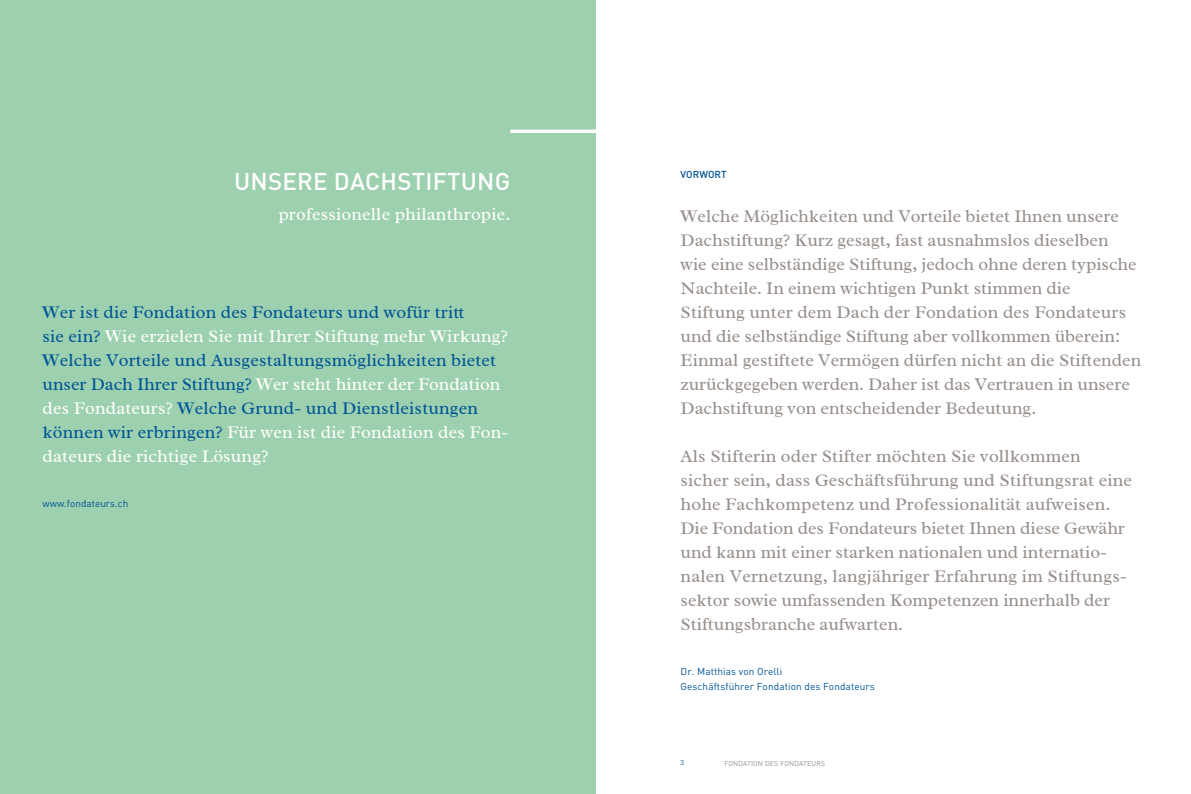
<style>
.page{position:relative;width:1191px;height:794px;background:#fff}
.page>*{position:absolute;margin:0;border:0;box-sizing:border-box;transform-origin:0 0}
.t1{font:500 24px "DIN";letter-spacing:.01em;color:#fff}
.t2{font:18px/24px "Radley";color:#978f8b}
.t3{font:18px/24px "Radley";letter-spacing:.01em;color:#005496}
.t4{font:18px "Radley";letter-spacing:.01em;color:#fff}
.t5{font:10px/15px "DIN";letter-spacing:.01em;color:#005496}
.t6{font:500 10px "DIN";letter-spacing:.005em;color:#005496}
.t7{font:7px "DIN";letter-spacing:.02em;color:#978f8b}
.t8{font:7px "DIN";color:#005496}
.s1{color:#fff}
</style>
<div class="page">
<div style="left:0;top:0;width:595px;height:794px;background:#9dd0ae"></div>
<svg style="left:510px;top:129px;width:86px;height:4px"></svg>
<h1 class="t1" style="left:234px;top:166px;width:278px">UNSERE DACHSTIFTUNG</h1>
<p class="t4" style="left:278px;top:203px;width:233px">professionelle philanthropie.</p>
<p class="t3" style="left:43px;top:299px;width:467px">Wer ist die Fondation des Fondateurs und wofür tritt<br>sie ein? <span class="s1">Wie erzielen Sie mit Ihrer Stiftung mehr Wirkung?<br></span>Welche Vorteile und Ausgestaltungsmöglichkeiten bietet unser Dach Ihrer Stiftung? <span class="s1">Wer steht hinter der Fondation des Fondateurs?</span> Welche Grund- und Dienstleistungen können wir erbringen? <span class="s1">Für wen ist die Fondation des Fon&shy;dateurs die richtige Lösung?</span></p>
<p class="t5" style="left:43px;top:495px;width:87px">www.fondateurs.ch</p>
<p class="t6" style="left:680px;top:168px;width:48px">VORWORT</p>
<p class="t2" style="left:680px;top:204px;width:462px">Welche Möglichkeiten und Vorteile bietet Ihnen unsere Dachstiftung? Kurz gesagt, fast ausnahmslos dieselben<br>wie eine selbständige Stiftung, jedoch ohne deren typische Nachteile. In einem wichtigen Punkt stimmen die<br>Stiftung unter dem Dach der Fondation des Fondateurs und die selbständige Stiftung aber vollkommen überein:<br>Einmal gestiftete Vermögen dürfen nicht an die Stiftenden zurüc kgegeben werden. Daher ist das Vertrauen in unsere Dachstiftung von entscheidender Bedeutung.</p>
<p class="t2" style="left:680px;top:444px;width:453px">Als Stifterin oder Stifter möchten Sie vollkommen sicher sein, dass Geschäftsführung und Stiftungsrat eine hohe Fachkompetenz und Professionalität aufweisen.<br>Die Fondation des Fondateurs bietet Ihnen diese Gewähr und kann mit einer starken nationalen und internatio&shy;nalen Vernetzung, langjähriger Erfahrung im Stiftungs&shy;sektor sowie umfassenden Kompetenzen innerhalb der Stiftungsbranche aufwarten.</p>
<p class="t5" style="left:680px;top:664px;width:196px">Dr. Matthias von Orelli<br>Geschäftsführer Fondation des Fondateurs</p>
<p class="t8" style="left:680px;top:758px;width:5px">3</p>
<p class="t7" style="left:724px;top:759px;width:102px">FONDATION DES FONDATEURS</p>
</div>
